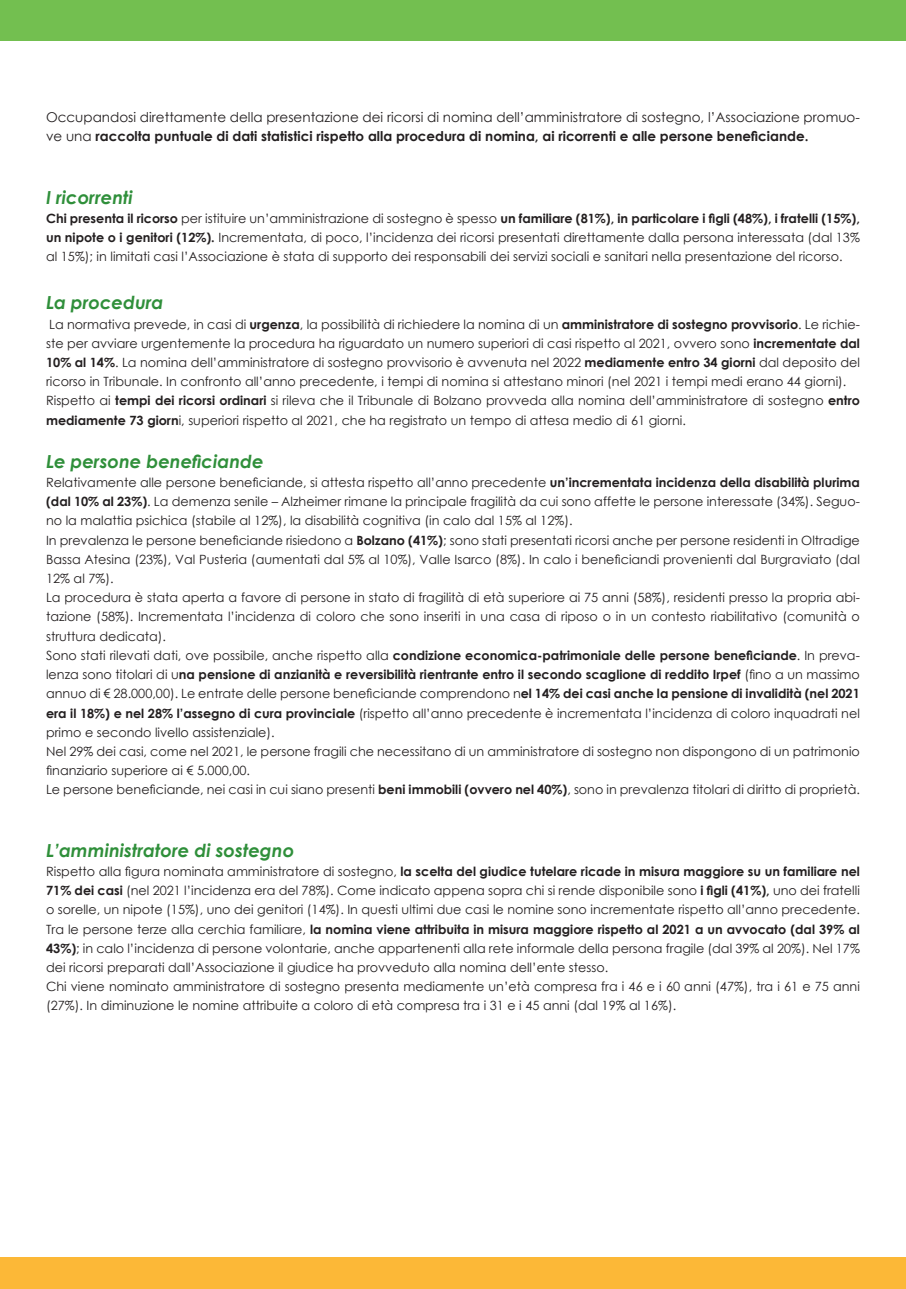
<style>
.page{position:relative;width:906px;height:1289px;background:#fff}
.page>*{position:absolute;margin:0;border:0;box-sizing:border-box;transform-origin:0 0}
.t1{font:italic 700 18px "Century Gothic";color:#2f8f3a}
.t2{font:13.5px/19.2px "Century Gothic";color:#231f20}
.t3{font:12.75px/19.2px "Century Gothic";color:#231f20}
.s1{font-weight:700}
</style>
<div class="page">
<div style="left:0;top:1256px;width:906px;height:32px;background:#fcb837"></div>
<div style="left:0;top:0;width:906px;height:40px;background:#73bf50"></div>
<p class="t2" style="left:46px;top:107px;width:815px">Occupandosi direttamente della presentazione dei ricorsi di nomina dell’amministratore di sostegno, l’Associazione promuo&shy;ve una <span class="s1">raccolta puntuale di dati statistici rispetto alla procedura di nomina, ai ricorrenti e alle persone beneficiande.</span></p>
<h1 class="t1" style="left:46px;top:183px;width:88px">I ricorrenti</h1>
<p class="t3" style="left:46px;top:208px;width:815px;text-align:justify"><span class="s1">Chi presenta il ricorso</span> per istituire un’amministrazione di sostegno è spesso <span class="s1">un familiare (81%), in particolare i figli (48%), i fratelli (15%), un nipote o i genitori (12%).</span> Incrementata, di poco, l’incidenza dei ricorsi presentati direttamente dalla persona interessata (dal 13% al 15%); in limitati casi l’Associazione è stata di supporto dei responsabili dei servizi sociali e sanitari nella presentazione del ricorso.</p>
<h1 class="t1" style="left:46px;top:289px;width:119px">La procedura</h1>
<p class="t3" style="left:46px;top:314px;width:815px">La normativa prevede, in casi di <span class="s1">urgenza</span>, la possibilità di richiedere la nomina di un <span class="s1">amministratore di sostegno provvisorio</span>. Le richie&shy;ste per avviare urgentemente la procedura ha riguardato un numero superiori di casi rispetto al 2021, ovvero sono <span class="s1">incrementate dal 10% al 14%</span>. La nomina dell’amministratore di sostegno provvisorio è avvenuta nel 2022 <span class="s1">mediamente entro 34 giorni</span> dal deposito del ricorso in Tribunale. In confronto all’anno precedente, i tempi di nomina si attestano minori (nel 2021 i tempi medi erano 44 giorni).<br>Rispetto ai <span class="s1">tempi dei ricorsi ordinari</span> si rileva che il Tribunale di Bolzano provveda alla nomina dell’amministratore di sostegno <span class="s1">entro mediamente 73 giorn</span>i, superiori rispetto al 2021, che ha registrato un tempo di attesa medio di 61 giorni.</p>
<h1 class="t1" style="left:46px;top:447px;width:219px">Le persone beneficiande</h1>
<p class="t3" style="left:46px;top:472px;width:815px">Relativamente alle persone beneficiande, si attesta rispetto all’anno precedente <span class="s1">un’incrementata incidenza della disabilità plurima (dal 10% al 23%)</span>. La demenza senile – Alzheimer rimane la principale fragilità da cui sono affette le persone interessate (34%). Seguo&shy;no la malattia psichica (stabile al 12%), la disabilità cognitiva (in calo dal 15% al 12%).<br>In prevalenza le persone beneficiande risiedono a <span class="s1">Bolzano (41%)</span>; sono stati presentati ricorsi anche per persone residenti in Oltradige Bassa Atesina (23%), Val Pusteria (aumentati dal 5% al 10%), Valle Isarco (8%). In calo i beneficiandi provenienti dal Burgraviato (dal 12% al 7%).<br>La procedura è stata aperta a favore di persone in stato di fragilità di età superiore ai 75 anni (58%), residenti presso la propria abi&shy;tazione (58%). Incrementata l’incidenza di coloro che sono inseriti in una casa di riposo o in un contesto riabilitativo (comunità o struttura dedicata).<br>Sono stati rilevati dati, ove possibile, anche rispetto alla <span class="s1">condizione economica-patrimoniale delle persone beneficiande</span>. In preva&shy;lenza sono titolari di u<span class="s1">na pensione di anzianità e reversibilità rientrante entro il secondo scaglione di reddito Irpef</span> (fino a un massimo annuo di € 28.000,00). Le entrate delle persone beneficiande comprendono n<span class="s1">el 14% dei casi anche la pensione di invalidità (nel 2021 era il 18%) e nel 28% l’assegno di cura provinciale</span> (rispetto all’anno precedente è incrementata l’incidenza di coloro inquadrati nel primo e secondo livello assistenziale).<br>Nel 29% dei casi, come nel 2021, le persone fragili che necessitano di un amministratore di sostegno non dispongono di un patrimonio finanziario superiore ai € 5.000,00.<br>Le persone beneficiande, nei casi in cui siano presenti <span class="s1">beni immobili (ovvero nel 40%)</span>, sono in prevalenza titolari di diritto di proprietà.</p>
<h1 class="t1" style="left:46px;top:836px;width:250px">L’amministratore di sostegno</h1>
<p class="t3" style="left:46px;top:861px;width:815px">Rispetto alla figura nominata amministratore di sostegno, <span class="s1">la scelta del giudice tutelare ricade in misura maggiore su un familiare nel 71% dei casi</span> (nel 2021 l’incidenza era del 78%). Come indicato appena sopra chi si rende disponibile sono <span class="s1">i figli (41%),</span> uno dei fratelli o sorelle, un nipote (15%), uno dei genitori (14%). In questi ultimi due casi le nomine sono incrementate rispetto all’anno precedente.<br>Tra le persone terze alla cerchia familiare, <span class="s1">la nomina viene attribuita in misura maggiore rispetto al 2021 a un avvocato (dal 39% al 43%)</span>; in calo l’incidenza di persone volontarie, anche appartenenti alla rete informale della persona fragile (dal 39% al 20%). Nel 17% dei ricorsi preparati dall’Associazione il giudice ha provveduto alla nomina dell’ente stesso.<br>Chi viene nominato amministratore di sostegno presenta mediamente un’età compresa fra i 46 e i 60 anni (47%), tra i 61 e 75 anni (27%). In diminuzione le nomine attribuite a coloro di età compresa tra i 31 e i 45 anni (dal 19% al 16%).</p>
</div>
